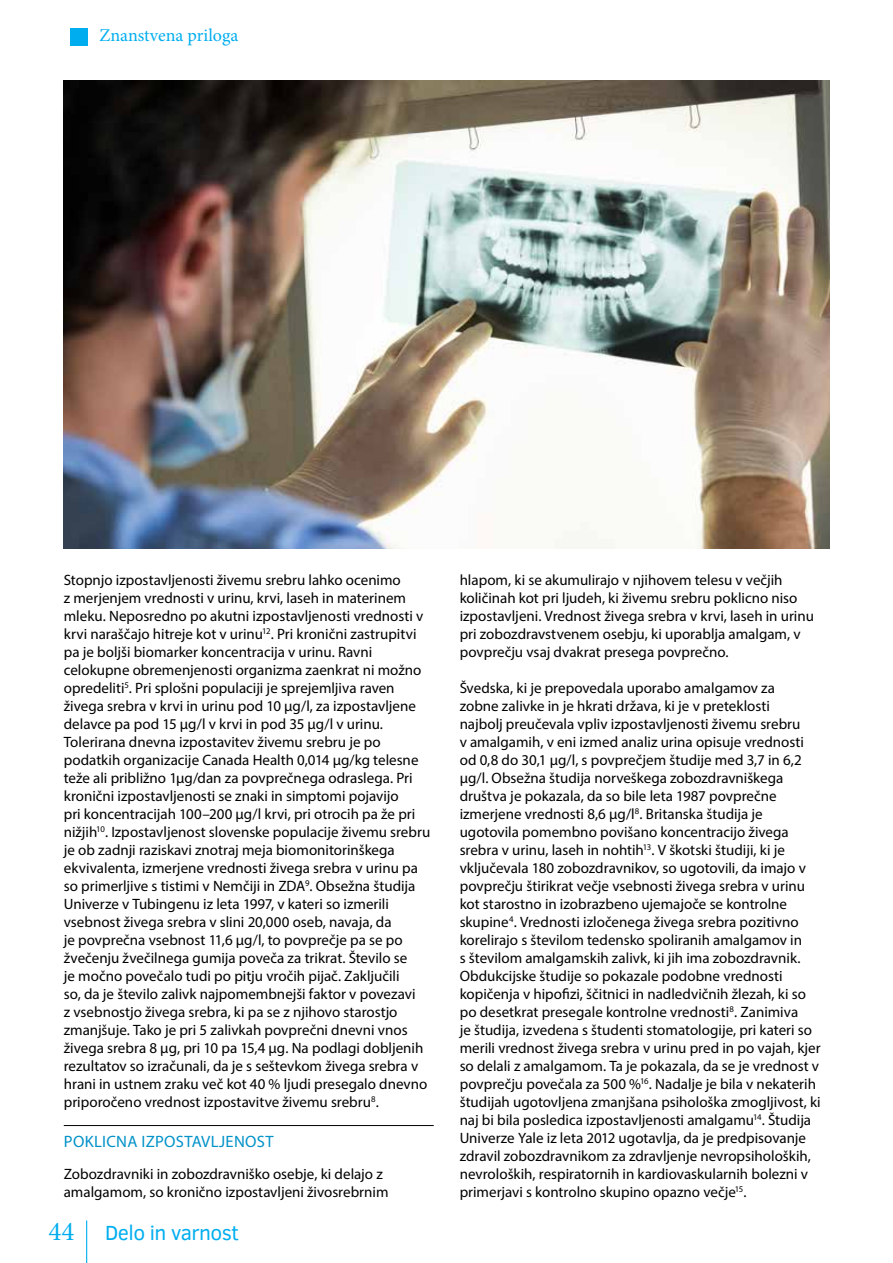
<style>
.page{position:relative;width:893px;height:1263px;background:#fff}
.page>*{position:absolute;margin:0;border:0;box-sizing:border-box;transform-origin:0 0}
.t1{font:21px "Clear Sans";letter-spacing:-.025em;color:#00aeef}
.t2{font:18px "Minion Pro";color:#00aeef}
.t3{font:16.5px "Myriad Pro";color:#0092c8}
.t4{font:15px/18px "Myriad Pro";color:#000}
.s1{font-family:"Minion Pro";font-size:27px}
</style>
<div class="page">
<hr style="left:86px;top:1220px;width:1px;height:43px;background:#00aeef">
<div style="left:70px;top:29px;width:17px;height:17px;background:#00aeef"></div>
<hr style="left:64px;top:1125px;width:370px;height:1px;background:#000">
<img style="left:64px;top:81px;width:765px;height:468px">
<p class="t2" style="left:99px;top:23px;width:140px">Znanstvena priloga</p>
<p class="t4" style="left:64px;top:571px;width:368px">Stopnjo izpostavljenosti živemu srebru lahko ocenimo<br>z merjenjem vrednosti v urinu, krvi, laseh in materinem mleku. Neposredno po akutni izpostavljenosti vrednosti v krvi naraščajo hitreje kot v urinu<sup>12</sup>. Pri kronični zastrupitvi pa je boljši biomarker koncentracija v urinu. Ravni celokupne obremenjenosti organizma zaenkrat ni možno opredeliti<sup>5</sup>. Pri splošni populaciji je sprejemljiva raven živega srebra v krvi in urinu pod 10 µg/l, za izpostavljene delavce pa pod 15 µg/l v krvi in pod 35 µg/l v urinu.<br>Tolerirana dnevna izpostavitev živemu srebru je po podatkih organizacije Canada Health 0,014 µg/kg telesne teže ali približno 1µg/dan za povprečnega odraslega. Pri kronični izpostavljenosti se znaki in simptomi pojavijo<br>pri koncentracijah 100–200 µg/l krvi, pri otrocih pa že pri nižjih<sup>10</sup>. Izpostavljenost slovenske populacije živemu srebru je ob zadnji raziskavi znotraj meja biomonitorinškega ekvivalenta, izmerjene vrednosti živega srebra v urinu pa so primerljive s tistimi v Nemčiji in ZDA<sup>9</sup>. Obsežna študija Univerze v Tubingenu iz leta 1997, v kateri so izmerili vsebnost živega srebra v slini 20,000 oseb, navaja, da<br>je povprečna vsebnost 11,6 µg/l, to povprečje pa se po žvečenju žvečilnega gumija poveča za trikrat. Število se<br>je močno povečalo tudi po pitju vročih pijač. Zaključili<br>so, da je število zalivk najpomembnejši faktor v povezavi<br>z vsebnostjo živega srebra, ki pa se z njihovo starostjo zmanjšuje. Tako je pri 5 zalivkah povprečni dnevni vnos živega srebra 8 µg, pri 10 pa 15,4 µg. Na podlagi dobljenih rezultatov so izračunali, da je s seštevkom živega srebra v hrani in ustnem zraku več kot 40 % ljudi presegalo dnevno priporočeno vrednost izpostavitve živemu srebru<sup>8</sup>.</p>
<p class="t3" style="left:64px;top:1132px;width:20px">Poklicna</p>
<p class="t3" style="left:141px;top:1132px;width:10px">izpostavljenost</p>
<p class="t4" style="left:64px;top:1165px;width:326px">Zobozdravniki in zobozdravniško osebje, ki delajo z amalgamom, so kronično izpostavljeni živosrebrnim</p>
<h1 class="t1" style="left:48px;top:1219px;width:192px"><span class="s1">44</span> Delo in varnost</h1>
<p class="t4" style="left:460px;top:571px;width:356px">hlapom, ki se akumulirajo v njihovem telesu v večjih količinah kot pri ljudeh, ki živemu srebru poklicno niso izpostavljeni. Vrednost živega srebra v krvi, laseh in urinu pri zobozdravstvenem osebju, ki uporablja amalgam, v povprečju vsaj dvakrat presega povprečno.</p>
<p class="t4" style="left:460px;top:679px;width:363px">Švedska, ki je prepovedala uporabo amalgamov za<br>zobne zalivke in je hkrati država, ki je v preteklosti<br>najbolj preučevala vpliv izpostavljenosti živemu srebru<br>v amalgamih, v eni izmed analiz urina opisuje vrednosti od 0,8 do 30,1 µg/l, s povprečjem študije med 3,7 in 6,2 µg/l. Obsežna študija norveškega zobozdravniškega društva je pokazala, da so bile leta 1987 povprečne izmerjene vrednosti 8,6 µg/l<sup>8</sup>. Britanska študija je ugotovila pomembno povišano koncentracijo živega srebra v urinu, laseh in nohtih<sup>13</sup>. V škotski študiji, ki je vključevala 180 zobozdravnikov, so ugotovili, da imajo v povprečju štirikrat večje vsebnosti živega srebra v urinu kot starostno in izobrazbeno ujemajoče se kontrolne skupine<sup>4</sup>. Vrednosti izločenega živega srebra pozitivno korelirajo s številom tedensko spoliranih amalgamov in<br>s številom amalgamskih zalivk, ki jih ima zobozdravnik.<br>Obdukcijske študije so pokazale podobne vrednosti kopičenja v hipofizi, ščitnici in nadledvičnih žlezah, ki so po desetkrat presegale kontrolne vrednosti<sup>8</sup>. Zanimiva<br>je študija, izvedena s študenti stomatologije, pri kateri so merili vrednost živega srebra v urinu pred in po vajah, kjer so delali z amalgamom. Ta je pokazala, da se je vrednost v povprečju povečala za 500 %<sup>16</sup>. Nadalje je bila v nekaterih študijah ugotovljena zmanjšana psihološka zmogljivost, ki naj bi bila posledica izpostavljenosti amalgamu<sup>14</sup>. Študija Univerze Yale iz leta 2012 ugotavlja, da je predpisovanje zdravil zobozdravnikom za zdravljenje nevropsiholoških, nevroloških, respiratornih in kardiovaskularnih bolezni v primerjavi s kontrolno skupino opazno večje<sup>15</sup>.</p>
</div>
